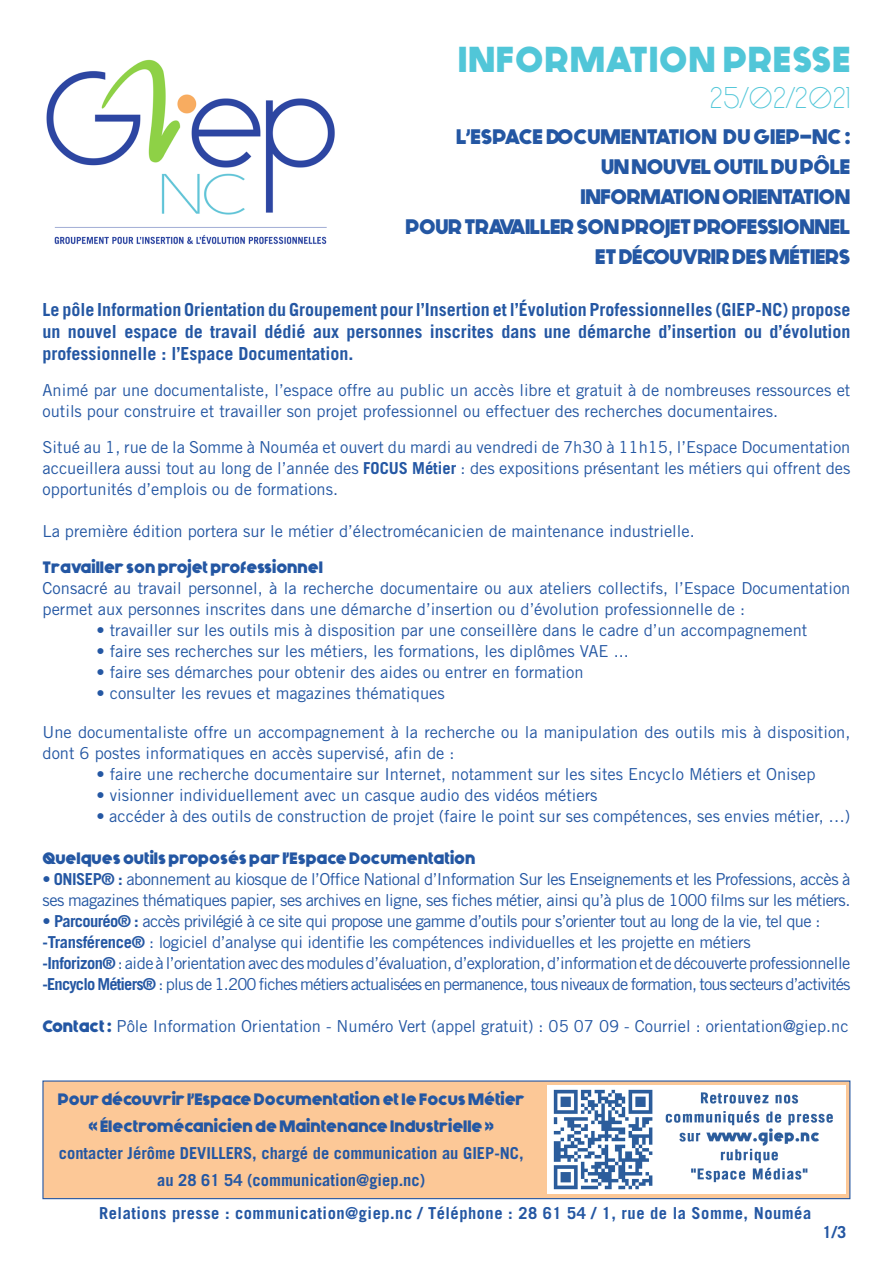
<style>
.page{position:relative;width:893px;height:1263px;background:#fff}
.page>*{position:absolute;margin:0;border:0;box-sizing:border-box;transform-origin:0 0}
.Sous_titre_sommaire{font:700 36px "Generica";letter-spacing:.03em;color:#51c6d8}
.Sous_titre_sommaire-2{font:30px "Generica";letter-spacing:.03em;color:#51c6d8}
.Sous_titre_sommaire-3{font:700 21px "Generica";letter-spacing:-.02em;color:#2457a3}
.Sous_titre_sommaire-4{font:700 21px "Generica";color:#2457a3}
.Sous_titre_sommaire-5{font:700 18px/22.2px "Trade Gothic";color:#2457a3;text-align:justify}
.Sous_titre_sommaire-6{font:16.5px/21px "Trade Gothic";color:#2457a3}
.Sous_titre_sommaire-7{font:16.5px/21px "Trade Gothic";letter-spacing:-.03em;color:#2457a3}
.Sous_titre_sommaire-8{font:16.5px/21px "Trade Gothic";letter-spacing:-.02em;color:#2457a3}
.Sous_titre_sommaire-9{font:700 16.5px "Generica";color:#2457a3}
.Sous_titre_sommaire-10{font:16.5px "Trade Gothic";letter-spacing:-.05em;color:#2457a3}
.Sous_titre_sommaire-11{font:700 16.5px "Trade Gothic";color:#2457a3}
.Sous_titre_sommaire-12{font:700 16.5px "Trade Gothic";letter-spacing:.03em;color:#2457a3}
.s1{font-weight:700}
.s2{font-family:"Generica";font-weight:700}
</style>
<div class="page">
<img style="left:46px;top:59px;width:289px;height:186px">
<div style="left:43px;top:1081px;width:807px;height:117px;background:#fcc897"></div>
<div style="left:42px;top:1080px;width:808px;height:119px;border:1px solid #2457a3"></div>
<img style="left:547px;top:1086px;width:298px;height:107px">
<p class="Sous_titre_sommaire" style="left:458px;top:38px;width:394px">INFORMATION PRESSE</p>
<p class="Sous_titre_sommaire-2" style="left:710px;top:79px;width:142px">25/02/2021</p>
<p class="Sous_titre_sommaire-4" style="left:456px;top:124px;width:396px">L’ESPACE DOCUMENTATION DU GIEP-NC :</p>
<p class="Sous_titre_sommaire-3" style="left:601px;top:154px;width:251px">UN NOUVEL OUTIL DU PÔLE</p>
<p class="Sous_titre_sommaire-3" style="left:580px;top:184px;width:271px">INFORMATION ORIENTATION</p>
<p class="Sous_titre_sommaire-3" style="left:405px;top:214px;width:446px">POUR TRAVAILLER SON PROJET PROFESSIONNEL</p>
<p class="Sous_titre_sommaire-3" style="left:595px;top:244px;width:257px">ET DÉCOUVRIR DES MÉTIERS</p>
<p class="Sous_titre_sommaire-5" style="left:43px;top:298px;width:809px">Le pôle Information Orientation du Groupement pour l’Insertion et l’Évolution Professionnelles (GIEP-NC) propose un nouvel espace de travail dédié aux personnes inscrites dans une démarche d’insertion ou d’évolution professionnelle : l’Espace Documentation.</p>
<p class="Sous_titre_sommaire-6" style="left:43px;top:379px;width:809px">Animé par une documentaliste, l’espace offre au public un accès libre et gratuit à de nombreuses ressources et outils pour construire et travailler son projet professionnel ou effectuer des recherches documentaires.</p>
<p class="Sous_titre_sommaire-6" style="left:43px;top:436px;width:809px;text-align:justify">Situé au 1, rue de la Somme à Nouméa et ouvert du mardi au vendredi de 7h30 à 11h15, l’Espace Documentation accueillera aussi tout au long de l’année des <span class="s1">FOCUS Métier</span> : des expositions présentant les métiers qui offrent des opportunités d’emplois ou de formations.</p>
<p class="Sous_titre_sommaire-6" style="left:43px;top:520px;width:654px">La première édition portera sur le métier d’électromécanicien de maintenance industrielle.</p>
<p class="Sous_titre_sommaire-9" style="left:43px;top:557px;width:282px">Travailler son projet professionnel</p>
<p class="Sous_titre_sommaire-6" style="left:43px;top:577px;width:809px">Consacré au travail personnel, à la recherche documentaire ou aux ateliers collectifs, l’Espace Documentation permet aux personnes inscrites dans une démarche d’insertion ou d’évolution professionnelle de :</p>
<p class="Sous_titre_sommaire-6" style="left:97px;top:619px;width:712px">• travailler sur les outils mis à disposition par une conseillère dans le cadre d’un accompagnement</p>
<p class="Sous_titre_sommaire-6" style="left:97px;top:640px;width:534px">• faire ses recherches sur les métiers, les formations, les diplômes VAE ...</p>
<p class="Sous_titre_sommaire-6" style="left:97px;top:661px;width:489px">• faire ses démarches pour obtenir des aides ou entrer en formation</p>
<p class="Sous_titre_sommaire-6" style="left:97px;top:682px;width:350px">• consulter les revues et magazines thématiques</p>
<p class="Sous_titre_sommaire-6" style="left:43px;top:721px;width:809px">Une documentaliste offre un accompagnement à la recherche ou la manipulation des outils mis à disposition, dont 6 postes informatiques en accès supervisé, afin de :</p>
<p class="Sous_titre_sommaire-6" style="left:97px;top:763px;width:720px">• faire une recherche documentaire sur Internet, notamment sur les sites Encyclo Métiers et Onisep</p>
<p class="Sous_titre_sommaire-6" style="left:97px;top:784px;width:502px">• visionner individuellement avec un casque audio des vidéos métiers</p>
<p class="Sous_titre_sommaire-6" style="left:97px;top:805px;width:755px">• accéder à des outils de construction de projet (faire le point sur ses compétences, ses envies métier, …)</p>
<p class="Sous_titre_sommaire-9" style="left:43px;top:848px;width:434px">Quelques outils proposés par l’Espace Documentation</p>
<p class="Sous_titre_sommaire-7" style="left:43px;top:868px;width:809px">• <span class="s1">ONISEP® :</span> abonnement au kiosque de l’Office National d’Information Sur les Enseignements et les Professions, accès à ses magazines thématiques papier, ses archives en ligne, ses fiches métier, ainsi qu’à plus de 1000 films sur les métiers.</p>
<p class="Sous_titre_sommaire-8" style="left:43px;top:910px;width:779px">• <span class="s1">Parcouréo® :</span> accès privilégié à ce site qui propose une gamme d’outils pour s’orienter tout au long de la vie, tel que : <span class="s1">-Transférence®</span> : logiciel d’analyse qui identifie les compétences individuelles et les projette en métiers</p>
<p class="Sous_titre_sommaire-7" style="left:43px;top:952px;width:809px"><span class="s1">-Inforizon®</span> : aide à l’orientation avec des modules d’évaluation, d’exploration, d’information et de découverte professionnelle</p>
<p class="Sous_titre_sommaire-10" style="left:43px;top:974px;width:809px"><span class="s1">-Encyclo Métiers®</span> : plus de 1.200 fiches métiers actualisées en permanence, tous niveaux de formation, tous secteurs d’activités</p>
<p class="Sous_titre_sommaire-6" style="left:43px;top:1015px;width:808px"><span class="s2">Contact :</span> Pôle Information Orientation - Numéro Vert (appel gratuit) : 05 07 09 - Courriel : orientation@giep.nc</p>
<p class="Sous_titre_sommaire-9" style="left:58px;top:1089px;width:468px">Pour découvrir l’Espace Documentation et le Focus Métier</p>
<p class="Sous_titre_sommaire-9" style="left:88px;top:1116px;width:407px">« Électromécanicien de Maintenance Industrielle »</p>
<p class="Sous_titre_sommaire-11" style="left:59px;top:1143px;width:466px">contacter Jérôme DEVILLERS, chargé de communication au GIEP-NC,</p>
<p class="Sous_titre_sommaire-11" style="left:157px;top:1170px;width:270px">au 28 61 54 (communication@giep.nc)</p>
<p class="Sous_titre_sommaire-12" style="left:99px;top:1203px;width:713px">Relations presse : communication@giep.nc / Téléphone : 28 61 54 / 1, rue de la Somme, Nouméa</p>
<p class="Sous_titre_sommaire-11" style="left:822px;top:1221px;width:25px">1/3</p>
</div>
